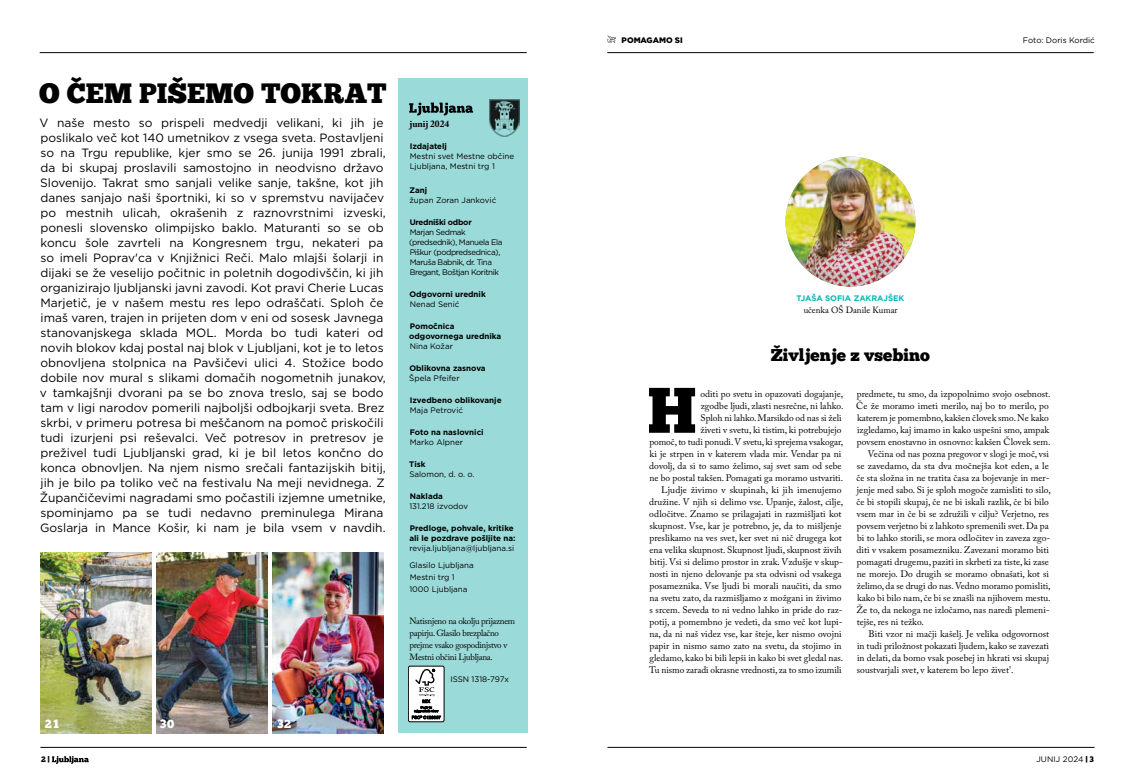
<style>
.page{position:relative;width:1134px;height:780px;background:#fff}
.page>*{position:absolute;margin:0;border:0;box-sizing:border-box;transform-origin:0 0}
.t1{font:64.2px "Chunk Five Ex";color:#000}
.t2{font:27.8px "Chunk Five Ex";color:#000}
.t3{font:17px "Chunk Five Ex";color:#000}
.t4{font:12px/15px "Gotham";color:#000}
.t5{font:12px "Chunk Five Ex";color:#fff}
.t6{font:9.5px/12px "Adobe Caslon Pro";letter-spacing:.005em;color:#000;text-align:right}
.t7{font:700 9.5px "Adobe Caslon Pro";color:#000}
.t8{font:9px/12px "Adobe Caslon Pro";letter-spacing:-.03em;color:#000}
.t9{font:9px "Adobe Caslon Pro";color:#000}
.t10{font:8px/10px "Gotham";color:#000}
.t11{font:700 8px/10px "Gotham";color:#000}
.t12{font:8px/10px "Gotham";letter-spacing:-.05em;color:#000}
.t13{font:700 8px "Gotham";color:#0cb6b1}
.t14{font:700 8px "Gotham";letter-spacing:-.03em;color:#000}
.t15{font:900 8px "Gotham";color:#000}
.t16{font:8px "Chunk Five Ex";color:#000}
.s1{font-family:"Chunk Five Ex"}
</style>
<div class="page">
<hr style="left:40px;top:52px;width:487px;height:1px;background:#000">
<hr style="left:607px;top:52px;width:487px;height:1px;background:#000">
<hr style="left:40px;top:747px;width:487px;height:1px;background:#000">
<hr style="left:607px;top:747px;width:487px;height:1px;background:#000">
<svg style="left:52px;top:756px;width:37px;height:7px"></svg>
<svg style="left:607px;top:35px;width:9px;height:8px"></svg>
<div style="left:399px;top:78px;width:129px;height:655px;background:#9adad8"></div>
<img style="left:489px;top:100px;width:30px;height:36px">
<svg style="left:409px;top:103px;width:64px;height:12px"></svg>
<div style="left:408px;top:666px;width:36px;height:55px;background:#fff;border-radius:2px"></div>
<div style="left:408px;top:666px;width:36px;height:56px;border:1px solid #000;border-radius:2px"></div>
<svg style="left:412px;top:669px;width:29px;height:50px"></svg>
<img style="left:785px;top:157px;width:130px;height:129px;border-radius:65px">
<img style="left:40px;top:553px;width:111px;height:180px">
<img style="left:157px;top:553px;width:110px;height:180px">
<img style="left:273px;top:553px;width:111px;height:180px">
<h2 class="t2" style="left:39px;top:72px;width:349px">O ČEM PIŠEMO TOKRAT</h2>
<p class="t4" style="left:40px;top:115px;width:348px">V naše mesto so prispeli medvedji velikani, ki jih je poslikalo več kot 140 umetnikov z vsega sveta. Postavljeni so na Trgu republike, kjer smo se 26. junija 1991 zbrali, da bi skupaj proslavili samostojno in neodvisno državo Slovenijo. Takrat smo sanjali velike sanje, takšne, kot jih danes sanjajo naši športniki, ki so v spremstvu navijačev po mestnih ulicah, okrašenih z raznovrstnimi izveski, ponesli slovensko olimpijsko baklo. Maturanti so se ob koncu šole zavrteli na Kongresnem trgu, nekateri pa so imeli Poprav'ca v Knjižnici Reči. Malo mlajši šolarji in dijaki se že veselijo počitnic in poletnih dogodivščin, ki jih organizirajo ljubljanski javni zavodi. Kot pravi Cherie Lucas Marjetič, je v našem mestu res lepo odraščati. Sploh če imaš varen, trajen in prijeten dom v eni od sosesk Javnega stanovanjskega sklada MOL. Morda bo tudi kateri od novih blokov kdaj postal naj blok v Ljubljani, kot je to letos obnovljena stolpnica na Pavšičevi ulici 4. Stožice bodo dobile nov mural s slikami domačih nogometnih junakov, v tamkajšnji dvorani pa se bo znova treslo, saj se bodo tam v ligi narodov pomerili najboljši odbojkarji sveta. Brez skrbi, v primeru potresa bi meščanom na pomoč priskočili tudi izurjeni psi reševalci. Več potresov in pretresov je preživel tudi Ljubljanski grad, ki je bil letos končno do konca obnovljen. Na njem nismo srečali fantazijskih bitij, jih je bilo pa toliko več na festivalu Na meji nevidnega. Z Župančičevimi nagradami smo počastili izjemne umetnike, spominjamo pa se tudi nedavno preminulega Mirana Goslarja in Mance Košir, ki nam je bila vsem v navdih.</p>
<p class="t5" style="left:45px;top:715px;width:16px">21</p>
<p class="t5" style="left:160px;top:715px;width:16px">30</p>
<p class="t5" style="left:277px;top:715px;width:16px">32</p>
<p class="t7" style="left:410px;top:118px;width:41px">junij 2024</p>
<p class="t11" style="left:410px;top:141px;width:39px">Izdajatelj</p>
<p class="t10" style="left:410px;top:151px;width:106px">Mestni svet Mestne občine<br>Ljubljana, Mestni trg 1</p>
<p class="t11" style="left:409px;top:185px;width:19px">Zanj</p>
<p class="t10" style="left:409px;top:195px;width:88px">župan Zoran Janković</p>
<p class="t14" style="left:410px;top:217px;width:63px">Uredniški odbor</p>
<p class="t12" style="left:409px;top:227px;width:95px">Marjan Sedmak (predsednik), Manuela Ela<br>Piškur (podpredsednica),<br>Maruša Babnik, dr. Tina<br>Bregant, Boštjan Koritnik</p>
<p class="t11" style="left:409px;top:289px;width:78px">Odgovorni urednik</p>
<p class="t10" style="left:410px;top:299px;width:51px">Nenad Senić</p>
<p class="t11" style="left:409px;top:321px;width:94px">Pomočnica odgovornega urednika</p>
<p class="t10" style="left:410px;top:341px;width:45px">Nina Kožar</p>
<p class="t11" style="left:409px;top:363px;width:78px">Oblikovna zasnova</p>
<p class="t10" style="left:409px;top:373px;width:52px">Špela Pfeifer</p>
<p class="t11" style="left:410px;top:395px;width:93px">Izvedbeno oblikovanje</p>
<p class="t10" style="left:410px;top:405px;width:55px">Maja Petrović</p>
<p class="t11" style="left:410px;top:427px;width:75px">Foto na naslovnici</p>
<p class="t10" style="left:410px;top:437px;width:55px">Marko Alpner</p>
<p class="t11" style="left:409px;top:459px;width:18px">Tisk</p>
<p class="t10" style="left:409px;top:469px;width:67px">Salomon, d. o. o.</p>
<p class="t11" style="left:410px;top:491px;width:35px">Naklada</p>
<p class="t10" style="left:409px;top:501px;width:60px">131.218 izvodov</p>
<p class="t11" style="left:409px;top:523px;width:108px">Predloge, pohvale, kritike ali le pozdrave pošljite na:</p>
<p class="t10" style="left:409px;top:540px;width:106px;line-height:16px">revija.ljubljana@ljubljana.si<br>Glasilo Ljubljana</p>
<p class="t10" style="left:409px;top:570px;width:60px;line-height:12px">Mestni trg 1<br>1000 Ljubljana</p>
<p class="t8" style="left:409px;top:614px;width:107px">Natisnjeno na okolju prijaznem papirju. Glasilo brezplačno prejme vsako gospodinjstvo v<br>Mestni občini Ljubljana.</p>
<p class="t10" style="left:450px;top:673px;width:60px">ISSN 1318-797x</p>
<p class="t15" style="left:622px;top:35px;width:63px">POMAGAMO SI</p>
<p class="t10" style="left:1023px;top:35px;width:73px">Foto: Doris Kordić</p>
<p class="t13" style="left:796px;top:292px;width:109px">TJAŠA SOFIA ZAKRAJŠEK</p>
<p class="t9" style="left:804px;top:304px;width:95px">učenka OŠ Danile Kumar</p>
<h3 class="t3" style="left:771px;top:342px;width:161px">Življenje z vsebino</h3>
<h1 class="t1" style="left:647px;top:362px;width:51px">H</h1>
<p class="t6" style="left:649px;top:387px;width:196px">oditi po svetu in opazovati dogajanje,<br>zgodbe ljudi, zlasti nesrečne, ni lahko.<br>Sploh ni lahko. Marsikdo od nas si želi<br>živeti v svetu, ki tistim, ki potrebujejo<br>pomoč, to tudi ponudi. V svetu, ki sprejema vsakogar, ki je strpen in v katerem vlada mir. Vendar pa ni dovolj, da si to samo želimo, saj svet sam od sebe ne bo postal takšen. Pomagati ga moramo ustvariti.<br>Ljudje živimo v skupinah, ki jih imenujemo družine. V njih si delimo vse. Upanje, žalost, cilje, odločitve. Znamo se prilagajati in razmišljati kot skupnost. Vse, kar je potrebno, je, da to mišljenje preslikamo na ves svet, ker svet ni nič drugega kot ena velika skupnost. Skupnost ljudi, skupnost živih bitij. Vsi si delimo prostor in zrak. Vzdušje v skup&shy;nosti in njeno delovanje pa sta odvisni od vsakega posameznika. Vse ljudi bi morali naučiti, da smo na svetu zato, da razmišljamo z možgani in živimo s srcem. Seveda to ni vedno lahko in pride do raz&shy;potij, a pomembno je vedeti, da smo več kot lupi&shy;na, da ni naš videz vse, kar šteje, ker nismo ovojni papir in nismo samo zato na svetu, da stojimo in gledamo, kako bi bili lepši in kako bi svet gledal nas.<br>Tu nismo zaradi okrasne vrednosti, za to smo izumili</p>
<p class="t6" style="left:857px;top:387px;width:195px">predmete, tu smo, da izpopolnimo svojo osebnost.</p>
<p class="t6" style="left:856px;top:399px;width:194px">Če že moramo imeti merilo, naj bo to merilo, po</p>
<p class="t6" style="left:857px;top:411px;width:193px">katerem je pomembno, kakšen človek smo. Ne kako</p>
<p class="t6" style="left:857px;top:423px;width:194px">izgledamo, kaj imamo in kako uspešni smo, ampak</p>
<p class="t6" style="left:857px;top:435px;width:195px">povsem enostavno in osnovno: kakšen Človek sem.</p>
<p class="t6" style="left:868px;top:447px;width:183px">Večina od nas pozna pregovor v slogi je moč, vsi</p>
<p class="t6" style="left:857px;top:459px;width:194px">se zavedamo, da sta dva močnejša kot eden, a le</p>
<p class="t6" style="left:856px;top:471px;width:195px">če sta složna in ne tratita časa za bojevanje in mer-</p>
<p class="t6" style="left:857px;top:483px;width:195px">jenje med sabo. Si je sploh mogoče zamisliti to silo,</p>
<p class="t6" style="left:856px;top:495px;width:194px">če bi stopili skupaj, če ne bi iskali razlik, če bi bilo</p>
<p class="t6" style="left:857px;top:507px;width:194px">vsem mar in če bi se združili v cilju? Verjetno, res</p>
<p class="t6" style="left:857px;top:519px;width:194px">povsem verjetno bi z lahkoto spremenili svet. Da pa</p>
<p class="t6" style="left:857px;top:531px;width:195px">bi to lahko storili, se mora odločitev in zaveza zgo-</p>
<p class="t6" style="left:856px;top:543px;width:194px">diti v vsakem posamezniku. Zavezani moramo biti</p>
<p class="t6" style="left:857px;top:555px;width:194px">pomagati drugemu, paziti in skrbeti za tiste, ki zase</p>
<p class="t6" style="left:857px;top:567px;width:194px">ne morejo. Do drugih se moramo obnašati, kot si</p>
<p class="t6" style="left:857px;top:579px;width:195px">želimo, da se drugi do nas. Vedno moramo pomisliti,</p>
<p class="t6" style="left:857px;top:591px;width:195px">kako bi bilo nam, če bi se znašli na njihovem mestu.</p>
<p class="t6" style="left:856px;top:603px;width:195px">Že to, da nekoga ne izločamo, nas naredi plemeni-</p>
<p class="t6" style="left:857px;top:615px;width:69px">tejše, res ni težko.</p>
<p class="t6" style="left:869px;top:627px;width:182px">Biti vzor ni mačji kašelj. Je velika odgovornost</p>
<p class="t6" style="left:857px;top:639px;width:194px">in tudi priložnost pokazati ljudem, kako se zavezati</p>
<p class="t6" style="left:857px;top:651px;width:194px">in delati, da bomo vsak posebej in hkrati vsi skupaj</p>
<p class="t6" style="left:857px;top:663px;width:158px">soustvarjali svet, v katerem bo lepo živet'.</p>
<p class="t16" style="left:41px;top:753px;width:10px">2 |</p>
<p class="t10" style="left:1036px;top:753px;width:59px">JUNIJ 2024 <span class="s1">| 3</span></p>
</div>
